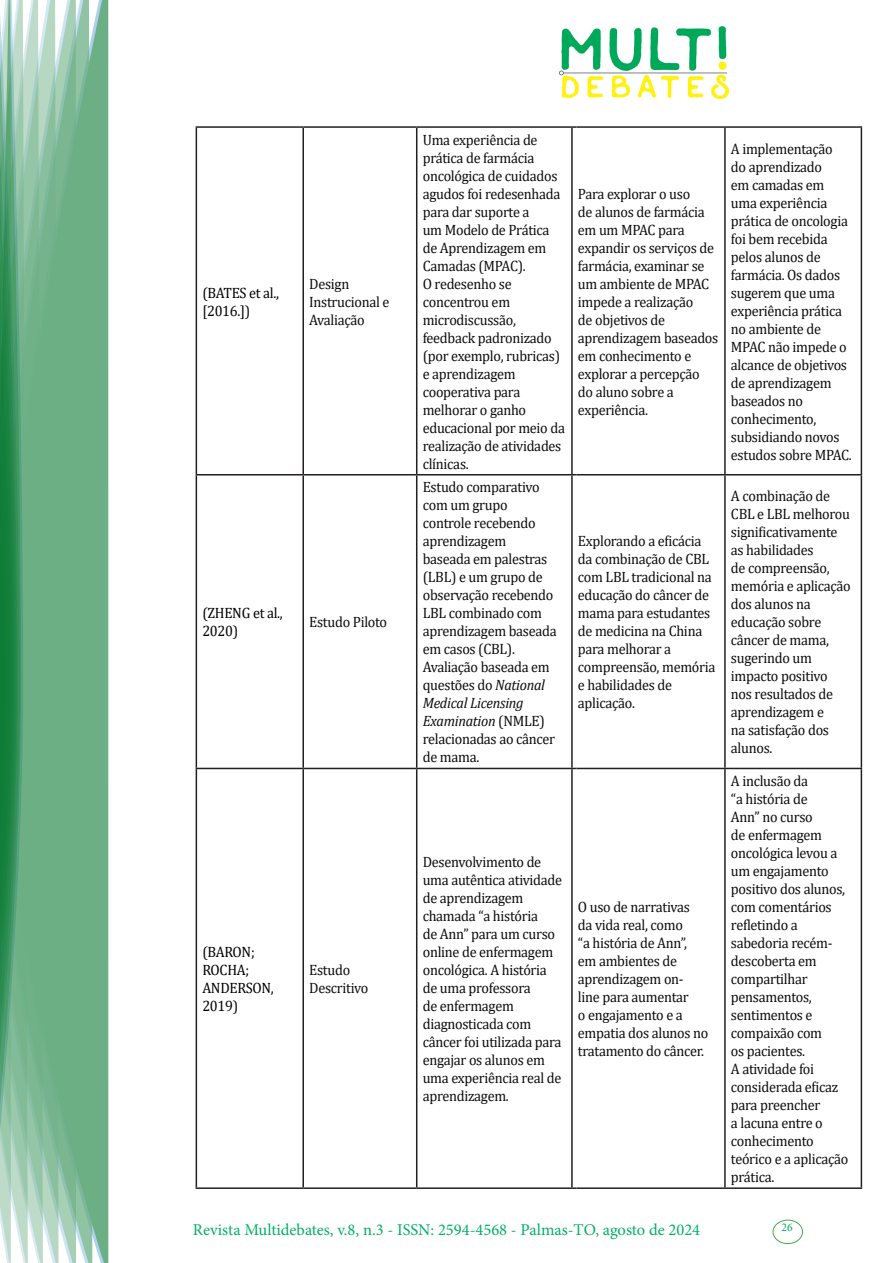
<style>
.page{position:relative;width:893px;height:1263px;background:#fff}
.page>*{position:absolute;margin:0;border:0;box-sizing:border-box;transform-origin:0 0}
.t1{font:16.5px "Minion Pro";color:#00b064}
.texto{font:15px/18px "Cambria";letter-spacing:-.02em;color:#0d0d0d;scale:.95 1}
.texto-2{font:15px/18px "Cambria";letter-spacing:-.02em;color:#000;scale:.95 1}
.t2{font:11.7px "Minion Pro";color:#00b064}
.s1{font-style:italic}
</style>
<div class="page">
<img style="left:559px;top:26px;width:169px;height:72px">
<div style="left:95px;top:0;width:14px;height:1263px;background:#6caf84"></div>
<svg style="left:79px;top:0;width:16px;height:1263px;background:#71b289"></svg>
<svg style="left:62px;top:0;width:17px;height:1263px;background:#75b48c"></svg>
<svg style="left:45px;top:0;width:17px;height:1263px;background:#7cb792"></svg>
<svg style="left:30px;top:0;width:15px;height:1263px;background:#80ba96"></svg>
<svg style="left:0;top:0;width:30px;height:1263px;background:#61a97f"></svg>
<div style="left:772px;top:1219px;width:31px;height:25px;border:1px solid #40ae49;border-radius:50%"></div>
<hr style="left:196px;top:126px;width:107px;height:2px;background:#231f20">
<hr style="left:196px;top:128px;width:1px;height:346px;background:#231f20">
<hr style="left:303px;top:126px;width:114px;height:2px;background:#231f20">
<hr style="left:302px;top:128px;width:2px;height:346px;background:#231f20">
<hr style="left:417px;top:126px;width:155px;height:2px;background:#231f20">
<hr style="left:416px;top:128px;width:1px;height:346px;background:#231f20">
<hr style="left:571px;top:128px;width:2px;height:346px;background:#231f20">
<hr style="left:576px;top:126px;width:149px;height:2px;background:#231f20">
<hr style="left:725px;top:126px;width:137px;height:2px;background:#231f20">
<hr style="left:724px;top:128px;width:2px;height:346px;background:#231f20">
<hr style="left:861px;top:128px;width:1px;height:346px;background:#231f20">
<hr style="left:196px;top:474px;width:107px;height:1px;background:#231f20">
<hr style="left:196px;top:475px;width:1px;height:293px;background:#231f20">
<hr style="left:303px;top:474px;width:114px;height:1px;background:#231f20">
<hr style="left:302px;top:475px;width:2px;height:293px;background:#231f20">
<hr style="left:417px;top:474px;width:155px;height:1px;background:#231f20">
<hr style="left:416px;top:475px;width:1px;height:293px;background:#231f20">
<hr style="left:571px;top:475px;width:2px;height:293px;background:#231f20">
<hr style="left:576px;top:474px;width:149px;height:1px;background:#231f20">
<hr style="left:725px;top:474px;width:137px;height:1px;background:#231f20">
<hr style="left:724px;top:475px;width:2px;height:293px;background:#231f20">
<hr style="left:861px;top:475px;width:1px;height:293px;background:#231f20">
<hr style="left:196px;top:768px;width:107px;height:1px;background:#231f20">
<hr style="left:196px;top:769px;width:1px;height:418px;background:#231f20">
<hr style="left:303px;top:768px;width:114px;height:1px;background:#231f20">
<hr style="left:302px;top:769px;width:2px;height:418px;background:#231f20">
<hr style="left:417px;top:768px;width:155px;height:1px;background:#231f20">
<hr style="left:416px;top:769px;width:1px;height:418px;background:#231f20">
<hr style="left:571px;top:769px;width:2px;height:418px;background:#231f20">
<hr style="left:576px;top:768px;width:149px;height:1px;background:#231f20">
<hr style="left:725px;top:768px;width:137px;height:1px;background:#231f20">
<hr style="left:724px;top:769px;width:2px;height:418px;background:#231f20">
<hr style="left:861px;top:769px;width:1px;height:418px;background:#231f20">
<hr style="left:196px;top:1187px;width:107px;height:2px;background:#231f20">
<hr style="left:303px;top:1187px;width:114px;height:2px;background:#231f20">
<hr style="left:417px;top:1187px;width:155px;height:2px;background:#231f20">
<hr style="left:576px;top:1187px;width:149px;height:2px;background:#231f20">
<hr style="left:725px;top:1187px;width:137px;height:2px;background:#231f20">
<p class="texto-2" style="left:202px;top:284px;width:82px">(BATES et al., [2016.])</p>
<p class="texto" style="left:309px;top:275px;width:86px">Design<br>Instrucional e<br>Avaliação</p>
<p class="texto-2" style="left:202px;top:604px;width:86px">(ZHENG et al.,<br>2020)</p>
<p class="texto" style="left:309px;top:613px;width:84px">Estudo Piloto</p>
<p class="texto-2" style="left:202px;top:943px;width:77px">(BARON;<br>ROCHA;<br>ANDERSON,<br>2019)</p>
<p class="texto" style="left:309px;top:961px;width:64px">Estudo<br>Descritivo</p>
<p class="texto" style="left:423px;top:131px;width:151px">Uma experiência de prática de farmácia oncológica de cuidados agudos foi redesenhada para dar suporte a<br>um Modelo de Prática de Aprendizagem em<br>Camadas (MPAC).<br>O redesenho se concentrou em microdiscussão, feedback padronizado (por exemplo, rubricas) e aprendizagem cooperativa para melhorar o ganho educacional por meio da realização de atividades clínicas.</p>
<p class="texto" style="left:423px;top:478px;width:143px">Estudo comparativo com um grupo controle recebendo aprendizagem baseada em palestras (LBL) e um grupo de observação recebendo<br>LBL combinado com aprendizagem baseada em casos (CBL).<br>Avaliação baseada em questões do <span class="s1">National<br>Medical Licensing<br>Examination</span> (NMLE) relacionadas ao câncer de mama.</p>
<p class="texto" style="left:423px;top:853px;width:148px">Desenvolvimento de uma autêntica atividade de aprendizagem chamada “a história<br>de Ann” para um curso online de enfermagem oncológica. A história de uma professora<br>de enfermagem diagnosticada com câncer foi utilizada para engajar os alunos em uma experiência real de aprendizagem.</p>
<p class="texto" style="left:578px;top:185px;width:149px">Para explorar o uso<br>de alunos de farmácia em um MPAC para expandir os serviços de farmácia, examinar se um ambiente de MPAC impede a realização<br>de objetivos de aprendizagem baseados em conhecimento e explorar a percepção do aluno sobre a experiência.</p>
<p class="texto" style="left:578px;top:532px;width:146px">Explorando a eficácia da combinação de CBL com LBL tradicional na educação do câncer de mama para estudantes de medicina na China para melhorar a compreensão, memória e habilidades de aplicação.</p>
<p class="texto" style="left:578px;top:898px;width:139px">O uso de narrativas<br>da vida real, como<br>“a história de Ann”, em ambientes de aprendizagem on&shy;line para aumentar<br>o engajamento e a empatia dos alunos no tratamento do câncer.</p>
<p class="texto" style="left:731px;top:140px;width:129px">A implementação<br>do aprendizado<br>em camadas em uma experiência prática de oncologia foi bem recebida pelos alunos de farmácia. Os dados sugerem que uma experiência prática no ambiente de<br>MPAC não impede o alcance de objetivos de aprendizagem baseados no conhecimento, subsidiando novos estudos sobre MPAC.</p>
<p class="texto" style="left:731px;top:487px;width:128px">A combinação de<br>CBL e LBL melhorou significativamente as habilidades<br>de compreensão, memória e aplicação dos alunos na educação sobre câncer de mama, sugerindo um impacto positivo nos resultados de aprendizagem e<br>na satisfação dos alunos.</p>
<p class="texto" style="left:731px;top:772px;width:125px">A inclusão da<br>“a história de<br>Ann” no curso<br>de enfermagem oncológica levou a um engajamento positivo dos alunos, com comentários refletindo a sabedoria recém&shy;descoberta em compartilhar pensamentos, sentimentos e compaixão com<br>os pacientes.<br>A atividade foi considerada eficaz para preencher<br>a lacuna entre o conhecimento teórico e a aplicação prática.</p>
<p class="t1" style="left:193px;top:1218px;width:509px">Revista Multidebates, v.8, n.3 - ISSN: 2594-4568 - Palmas-TO, agosto de 2024</p>
<p class="t2" style="left:781px;top:1219px;width:13px">26</p>
</div>
